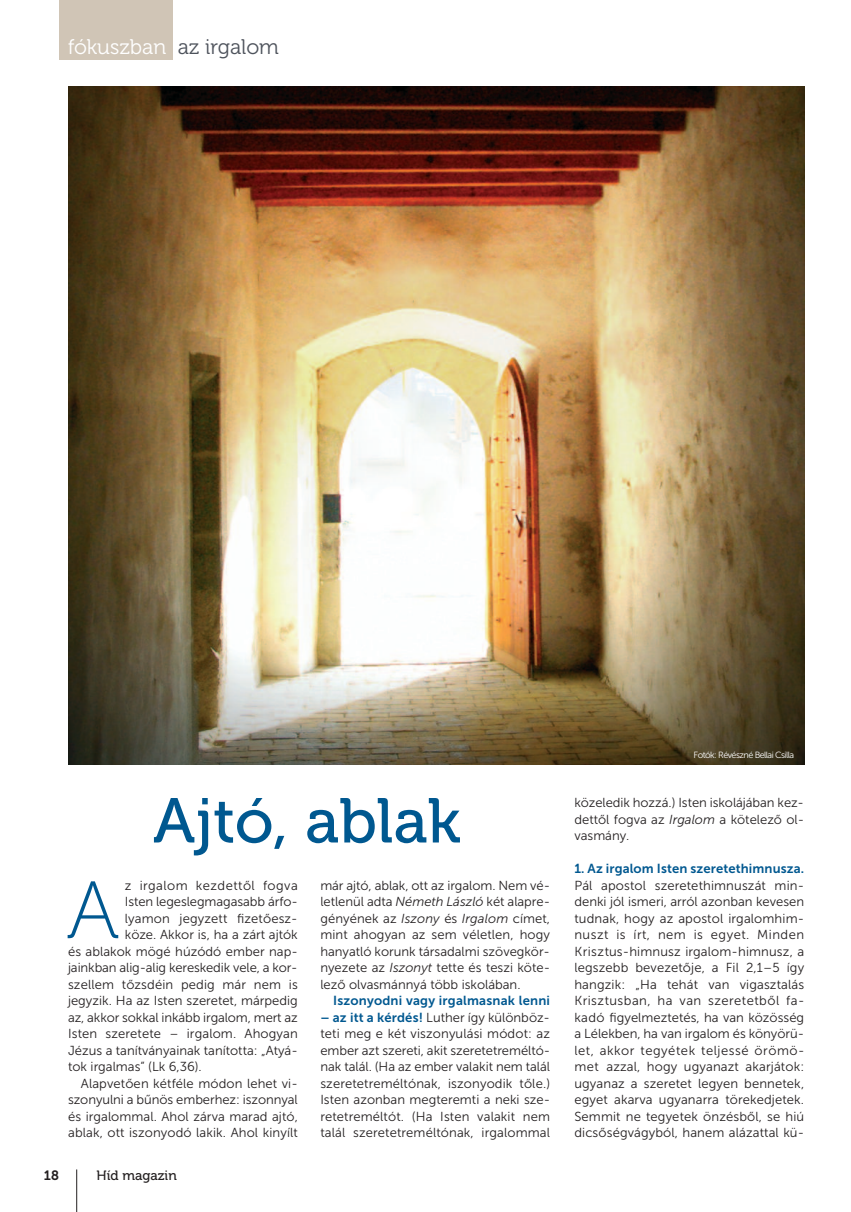
<style>
.page{position:relative;width:851px;height:1212px;background:#fff}
.page>*{position:absolute;margin:0;border:0;box-sizing:border-box;transform-origin:0 0}
.t1{font:81.15px "Museo 100";color:#005890}
.t2{font:63px "Museo 500";color:#005890}
.t3{font:21.15px "Museo 300";color:#fff}
.t4{font:13.5px "Museo 500";color:#231f20}
.t5{font:13.5px "Museo 700";color:#231f20}
.t6{font:13.05px/16.5px "Museo Sans 300";color:#231f20;text-align:justify}
.t7{font:13.05px "Museo Sans 700";letter-spacing:.015em;color:#005890}
.t8{font:13.05px "Museo Sans 300";letter-spacing:.035em;color:#231f20}
.t9{font:9px "Museo Sans 300";letter-spacing:-.06em;color:#fff}
.s1{color:#4e535c}
.s2{font-style:italic}
.s3{font-family:"Museo Sans 700";color:#005890}
</style>
<div class="page">
<hr style="left:76px;top:1169px;width:1px;height:43px;background:#231f20">
<div style="left:60px;top:0;width:113px;height:60px;background:#d0c5b6"></div>
<img style="left:68px;top:86px;width:736px;height:679px">
<h3 class="t3" style="left:68px;top:39px;width:212px">fókuszban <span class="s1">az irgalom</span></h3>
<h2 class="t2" style="left:153px;top:798px;width:309px">Ajtó, ablak</h2>
<p class="t8" style="left:125px;top:878px;width:174px">z irgalom kezdettől fogva</p>
<p class="t6" style="left:125px;top:894px;width:174px">Isten legeslegmagasabb árfo-</p>
<p class="t6" style="left:125px;top:910px;width:174px">lyamon jegyzett fizetőesz-</p>
<p class="t6" style="left:125px;top:927px;width:174px">köze. Akkor is, ha a zárt ajtók</p>
<p class="t6" style="left:68px;top:943px;width:231px">és ablakok mögé húzódó ember nap-</p>
<p class="t6" style="left:68px;top:960px;width:231px">jainkban alig-alig kereskedik vele, a kor-</p>
<p class="t6" style="left:68px;top:976px;width:231px">szellem tőzsdéin pedig már nem is</p>
<p class="t6" style="left:68px;top:993px;width:231px">jegyzik. Ha az Isten szeretet, márpedig</p>
<p class="t6" style="left:68px;top:1009px;width:231px">az, akkor sokkal inkább irgalom, mert az</p>
<p class="t6" style="left:68px;top:1026px;width:231px">Isten szeretete – irgalom. Ahogyan</p>
<p class="t6" style="left:68px;top:1042px;width:231px">Jézus a tanítványainak tanította: „Atyá-</p>
<p class="t6" style="left:68px;top:1059px;width:135px">tok irgalmas” (Lk 6,36).</p>
<p class="t6" style="left:81px;top:1075px;width:218px">Alapvetően kétféle módon lehet vi-</p>
<p class="t6" style="left:68px;top:1092px;width:231px">szonyulni a bűnös emberhez: iszonnyal</p>
<p class="t6" style="left:68px;top:1108px;width:231px">és irgalommal. Ahol zárva marad ajtó,</p>
<p class="t6" style="left:68px;top:1125px;width:231px">ablak, ott iszonyodó lakik. Ahol kinyílt</p>
<h1 class="t1" style="left:67px;top:881px;width:54px">A</h1>
<p class="t5" style="left:44px;top:1170px;width:16px">18</p>
<p class="t4" style="left:96px;top:1170px;width:82px">Híd magazin</p>
<p class="t6" style="left:320px;top:877px;width:231px">már ajtó, ablak, ott az irgalom. Nem vé&shy;letlenül adta <span class="s2">Németh László</span> két alapre&shy;gényének az <span class="s2">Iszony</span> és <span class="s2">Irgalom</span> címet, mint ahogyan az sem véletlen, hogy hanyatló korunk társadalmi szövegkör&shy;nyezete az <span class="s2">Iszonyt</span> tette és teszi köte&shy;lező olvasmánnyá több iskolában.</p>
<p class="t7" style="left:333px;top:993px;width:218px">iszonyodni vagy irgalmasnak lenni</p>
<p class="t6" style="left:320px;top:1009px;width:231px"><span class="s3">– az itt a kérdés!</span> Luther így különböz&shy;teti meg e két viszonyulási módot: az ember azt szereti, akit szeretetreméltó&shy;nak talál. (Ha az ember valakit nem talál szeretetreméltónak, iszonyodik tőle.)<br>Isten azonban megteremti a neki sze&shy;retetreméltót. (Ha Isten valakit nem talál szeretetreméltónak, irgalommal</p>
<p class="t9" style="left:693px;top:749px;width:102px">Fotók: Révészné Bellai Csilla</p>
<p class="t6" style="left:574px;top:795px;width:231px">közeledik hozzá.) Isten iskolájában kez&shy;dettől fogva az <span class="s2">Irgalom</span> a kötelező ol&shy;vasmány.</p>
<p class="t7" style="left:574px;top:861px;width:231px">1. az irgalom isten szeretethimnusza.</p>
<p class="t6" style="left:574px;top:877px;width:231px">Pál apostol szeretethimnuszát min&shy;denki jól ismeri, arról azonban kevesen tudnak, hogy az apostol irgalomhim&shy;nuszt is írt, nem is egyet. Minden Krisztus-himnusz irgalom-himnusz, a legszebb bevezetője, a Fil 2,1–5 így hangzik: „Ha tehát van vigasztalás Krisztusban, ha van szeretetből fa&shy;kadó figyelmeztetés, ha van közösség a Lélekben, ha van irgalom és könyörü&shy;let, akkor tegyétek teljessé örömö&shy;met azzal, hogy ugyanazt akarjátok: ugyanaz a szeretet legyen bennetek, egyet akarva ugyanarra törekedjetek.<br>Semmit ne tegyetek önzésből, se hiú dicsőségvágyból, hanem alázattal kü-</p>
</div>
